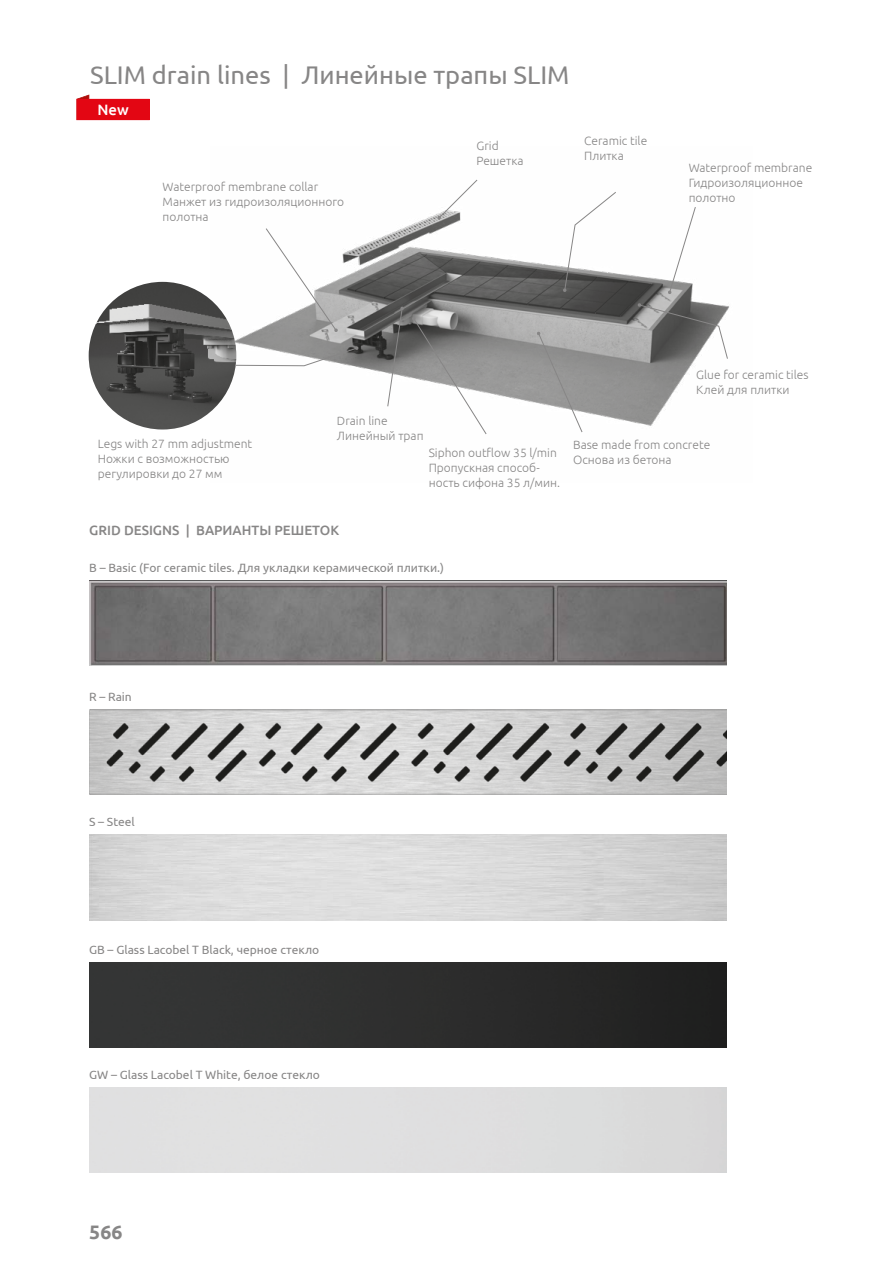
<style>
.page{position:relative;width:893px;height:1263px;background:#fff}
.page>*{position:absolute;margin:0;border:0;box-sizing:border-box;transform-origin:0 0}
.t1{font:25.5px "Ubuntu";color:#878686}
.t2{font:700 19.5px "Ubuntu";color:#878686}
.t3{font:500 15px "Ubuntu";color:#fff}
.t4{font:500 13.5px "Ubuntu";color:#878686}
.t5{font:300 12px/15px "Ubuntu";color:#878686}
.t6{font:12px "Ubuntu";color:#878686}
</style>
<div class="page">
<img style="left:210px;top:214px;width:519px;height:212px">
<img style="left:89px;top:282px;width:147px;height:147px;border-radius:74px">
<svg style="left:387px;top:306px;width:17px;height:101px"></svg>
<svg style="left:412px;top:317px;width:75px;height:117px"></svg>
<svg style="left:668px;top:207px;width:28px;height:87px"></svg>
<svg style="left:563px;top:192px;width:54px;height:100px"></svg>
<svg style="left:637px;top:303px;width:91px;height:57px"></svg>
<svg style="left:437px;top:179px;width:41px;height:41px"></svg>
<svg style="left:537px;top:331px;width:46px;height:102px"></svg>
<svg style="left:265px;top:227px;width:73px;height:105px"></svg>
<img style="left:89px;top:581px;width:638px;height:85px">
<img style="left:89px;top:962px;width:638px;height:85px">
<img style="left:89px;top:710px;width:638px;height:85px">
<svg style="left:235px;top:346px;width:124px;height:21px"></svg>
<svg style="left:77px;top:95px;width:73px;height:25px"></svg>
<h1 class="t1" style="left:90px;top:59px;width:481px">SLIM drain lines | Линейные трапы SLIM</h1>
<p class="t3" style="left:97px;top:100px;width:33px">New</p>
<p class="t5" style="left:163px;top:179px;width:183px">Waterproof membrane collar<br>Манжет из гидроизоляционного полотна</p>
<p class="t5" style="left:477px;top:138px;width:49px">Grid<br>Решетка</p>
<p class="t5" style="left:584px;top:133px;width:65px">Ceramic tile<br>Плитка</p>
<p class="t5" style="left:689px;top:160px;width:125px">Waterproof membrane<br>Гидроизоляционное полотно</p>
<p class="t5" style="left:696px;top:367px;width:114px">Glue for ceramic tiles<br>Клей для плитки</p>
<p class="t5" style="left:98px;top:436px;width:156px">Legs with 27 mm adjustment<br>Ножки с возможностью регулировки до 27 мм</p>
<p class="t5" style="left:337px;top:413px;width:88px">Drain line<br>Линейный трап</p>
<p class="t5" style="left:429px;top:445px;width:133px">Siphon outflow 35 l/min<br>Пропускная способ&shy;ность сифона 35 л/мин.</p>
<p class="t4" style="left:89px;top:521px;width:251px">GRID DESIGNS | ВАРИАНТЫ РЕШЕТОК</p>
<p class="t6" style="left:89px;top:560px;width:356px">B – Basic (For ceramic tiles. Для укладки керамической плитки.)</p>
<p class="t5" style="left:573px;top:436px;width:139px">Base made from concrete<br>Основа из бетона</p>
<p class="t6" style="left:89px;top:690px;width:44px">R – Rain</p>
<p class="t6" style="left:89px;top:815px;width:47px">S – Steel</p>
<p class="t6" style="left:89px;top:942px;width:232px">GB – Glass Lacobel T Black, черное стекло</p>
<p class="t6" style="left:89px;top:1067px;width:232px">GW – Glass Lacobel T White, белое стекло</p>
<h2 class="t2" style="left:89px;top:1220px;width:35px">566</h2>
</div>
